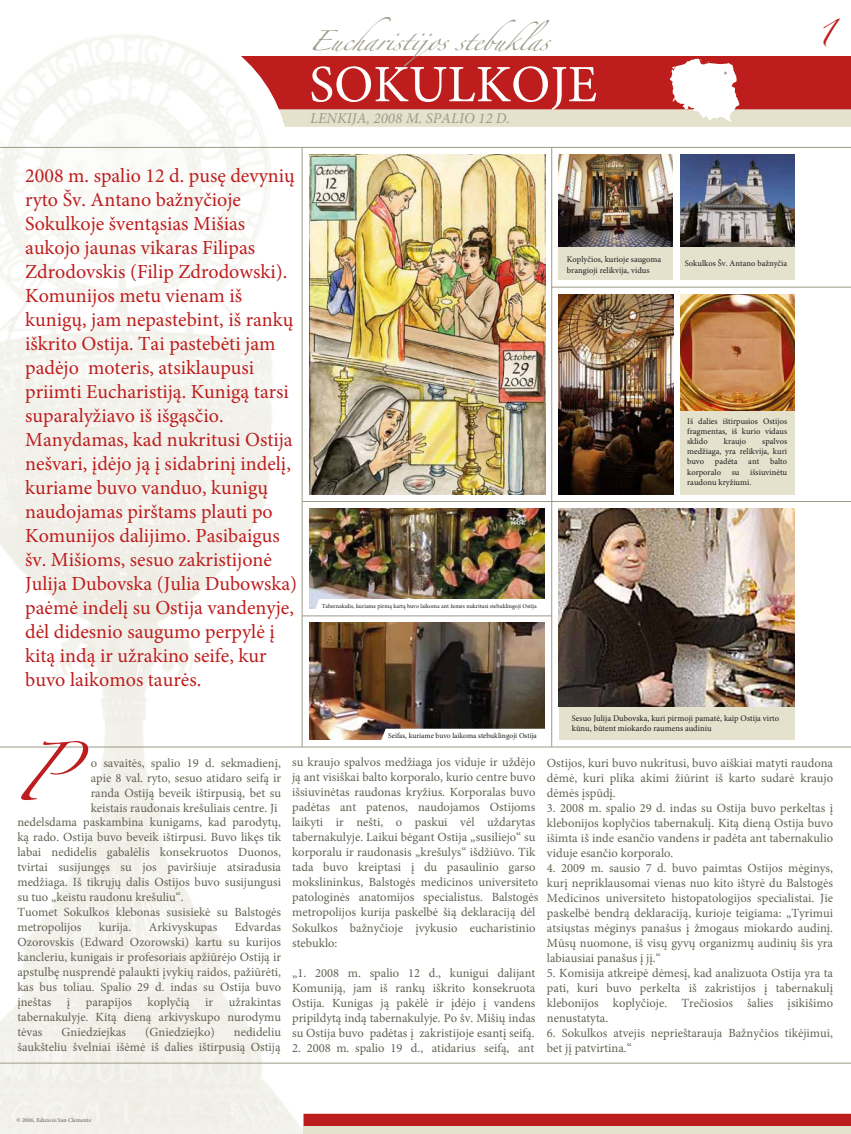
<style>
.page{position:relative;width:851px;height:1134px;background:#fff}
.page>*{position:absolute;margin:0;border:0;box-sizing:border-box;transform-origin:0 0}
.t1{font:italic 130px "Zapfino Extra LT One";color:#bd1d1d;scale:.9 1}
.t2{font:52.5px "Minion Pro";color:#fff}
.t3{font:italic 45px "Zapfino Extra LT One";color:#9d9a88}
.t4{font:24px "Zapfino";color:#bd1d1d}
.t5{font:20px/24px "Minion Pro";color:#bd1d1d}
.t6{font:italic 15px "Minion Pro";color:#9d9a88}
.t7{font:12.5px/15px "Minion Pro";color:#636152;text-align:justify}
.t8{font:8.5px/10.2px "Minion Pro";color:#1d1d1b}
.t9{font:7.5px "Minion Pro";color:#1d1d1b}
.t10{font:6px "Minion Pro";color:#1d1d1b}
.t11{font:6px "Minion Pro";color:#636152}
</style>
<div class="page">
<div style="left:221px;top:56px;width:629px;height:54px;background:#bd1d1d"></div>
<div style="left:222px;top:109px;width:628px;height:18px;background:#e4e1cd"></div>
<img style="left:0;top:35px;width:327px;height:1099px">
<div style="left:303px;top:1114px;width:547px;height:17px;background:#bd1d1d"></div>
<div style="left:303px;top:1127px;width:547px;height:7px;background:#e4e1cd"></div>
<hr style="left:0;top:747px;width:850px;height:1px;background:#9d9a88">
<hr style="left:0;top:147px;width:850px;height:1px;background:#9d9a88">
<hr style="left:0;top:1063px;width:850px;height:1px;background:#9d9a88">
<hr style="left:302px;top:147px;width:1px;height:600px;background:#9d9a88">
<hr style="left:551px;top:147px;width:1px;height:600px;background:#9d9a88">
<hr style="left:551px;top:287px;width:299px;height:1px;background:#9d9a88">
<hr style="left:302px;top:501px;width:548px;height:1px;background:#9d9a88">
<img style="left:309px;top:154px;width:236px;height:341px">
<svg style="left:669px;top:59px;width:70px;height:62px"></svg>
<img style="left:309px;top:623px;width:235px;height:117px">
<svg style="left:380px;top:729px;width:164px;height:11px"></svg>
<img style="left:558px;top:294px;width:115px;height:201px">
<img style="left:309px;top:509px;width:235px;height:100px">
<svg style="left:314px;top:599px;width:230px;height:13px"></svg>
<div style="left:680px;top:294px;width:114px;height:201px;background:#e4e1cd"></div>
<img style="left:680px;top:294px;width:114px;height:116px">
<hr style="left:302px;top:616px;width:249px;height:1px;background:#9d9a88">
<div style="left:558px;top:509px;width:236px;height:231px;background:#e4e1cd"></div>
<img style="left:558px;top:509px;width:236px;height:198px">
<div style="left:680px;top:154px;width:114px;height:126px;background:#e4e1cd"></div>
<img style="left:680px;top:154px;width:114px;height:93px">
<div style="left:558px;top:154px;width:115px;height:126px;background:#e4e1cd"></div>
<img style="left:558px;top:154px;width:115px;height:93px">
<h3 class="t3" style="left:308px;top:8px;width:257px">Eucharistijosstebuklas</h3>
<h3 class="t4" style="left:817px;top:22px;width:18px">1</h3>
<h2 class="t2" style="left:309px;top:49px;width:289px">SOKULKOJE</h2>
<p class="t6" style="left:310px;top:107px;width:201px">LENKIJA, 2008 M. SPALIO 12 D.</p>
<p class="t5" style="left:25px;top:164px;width:273px">2008 m. spalio 12 d. pusę devynių ryto Šv. Antano bažnyčioje<br>Sokulkoje šventąsias Mišias aukojo jaunas vikaras Filipas<br>Zdrodovskis (Filip Zdrodowski).<br>Komunijos metu vienam iš kunigų, jam nepastebint, iš rankų iškrito Ostija. Tai pastebėti jam padėjo moteris, atsiklaupusi priimti Eucharistiją. Kunigą tarsi suparalyžiavo iš išgąsčio.<br>Manydamas, kad nukritusi Ostija nešvari, įdėjo ją į sidabrinį indelį, kuriame buvo vanduo, kunigų naudojamas pirštams plauti po<br>Komunijos dalijimo. Pasibaigus šv. Mišioms, sesuo zakristijonė<br>Julija Dubovska (Julia Dubowska) paėmė indelį su Ostija vandenyje, dėl didesnio saugumo perpylė į kitą indą ir užrakino seife, kur buvo laikomos taurės.</p>
<p class="t10" style="left:321px;top:602px;width:216px">Tabernakulis, kuriame pirmą kartą buvo laikoma ant žemės nukritusi stebuklingoji Ostija</p>
<p class="t8" style="left:566px;top:255px;width:96px">Koplyčios, kurioje saugoma brangioji relikvija, vidus</p>
<p class="t8" style="left:684px;top:259px;width:104px">Sokulkos Šv. Antano bažnyčia</p>
<p class="t8" style="left:687px;top:416px;width:101px;text-align:justify">Iš dalies ištirpusios Ostijos fragmentas, iš kurio vidaus sklido</p>
<p class="t8" style="left:687px;top:436px;width:101px;text-align:justify;text-indent:75px">spalvos medžiaga, yra relikvija, kuri buvo</p>
<p class="t8" style="left:723px;top:436px;width:24px">kraujo</p>
<p class="t8" style="left:714px;top:457px;width:24px">padėta</p>
<p class="t8" style="left:748px;top:457px;width:12px">ant</p>
<p class="t8" style="left:769px;top:457px;width:19px">balto</p>
<p class="t8" style="left:687px;top:467px;width:35px">korporalo</p>
<p class="t8" style="left:731px;top:467px;width:9px">su</p>
<p class="t8" style="left:687px;top:467px;width:101px;text-indent:63px">išsiuvinėtu raudonu kryžiumi.</p>
<h1 class="t1" style="left:11px;top:678px;width:56px">P</h1>
<p class="t7" style="left:91px;top:756px;width:192px">o savaitės, spalio 19 d. sekmadienį, apie 8 val. ryto, sesuo atidaro seifą ir randa Ostiją beveik ištirpusią, bet su keistais raudonais krešuliais centre. Ji</p>
<p class="t7" style="left:17px;top:815px;width:265px;text-align:left">nedelsdama paskambina kunigams, kad parodytų, ką rado. Ostija buvo beveik ištirpusi. Buvo likęs tik labai nedidelis gabalėlis konsekruotos Duonos, tvirtai susijungęs su jos paviršiuje atsiradusia medžiaga. Iš tikrųjų dalis Ostijos buvo susijungusi su tuo „keistu raudonu krešuliu“.<br>Tuomet Sokulkos klebonas susisiekė su Balstogės metropolijos</p>
<p class="t7" style="left:17px;top:920px;width:265px;text-indent:217px">Edvardas Ozorovskis (Edward Ozorowski) kartu su kurijos kancleriu, kunigais ir profesoriais apžiūrėjo Ostiją ir apstulbę nusprendė palaukti įvykių raidos, pažiūrėti, kas bus toliau. Spalio 29 d. indas su Ostija buvo įneštas į parapijos koplyčią ir užrakintas tabernakulyje. Kitą dieną arkivyskupo nurodymu tėvas</p>
<p class="t7" style="left:99px;top:920px;width:34px">kurija.</p>
<p class="t7" style="left:149px;top:920px;width:70px">Arkivyskupas</p>
<p class="t7" style="left:17px;top:1025px;width:265px;text-align:right">nedideliu<br>šaukšteliu švelniai išėmė iš dalies ištirpusią Ostiją</p>
<p class="t7" style="left:62px;top:1025px;width:66px">Gniedziejkas</p>
<p class="t7" style="left:145px;top:1025px;width:71px">(Gniedziejko)</p>
<p class="t9" style="left:388px;top:731px;width:150px">Seifas, kuriame buvo laikoma stebuklingoji Ostija</p>
<p class="t7" style="left:292px;top:755px;width:247px;text-align:left">su kraujo spalvos medžiaga jos viduje ir uždėjo ją ant visiškai balto korporalo, kurio centre buvo išsiuvinėtas raudonas kryžius. Korporalas buvo padėtas ant patenos, naudojamos Ostijoms laikyti ir nešti, o paskui vėl uždarytas tabernakulyje. Laikui bėgant Ostija „susiliejo“ su korporalu ir raudonasis „krešulys“ išdžiūvo. Tik tada buvo kreiptasi į du pasaulinio garso mokslininkus, Balstogės medicinos universiteto patologinės anatomijos specialistus. Balstogės metropolijos kurija paskelbė šią deklaraciją dėl Sokulkos bažnyčioje įvykusio eucharistinio stebuklo:</p>
<p class="t7" style="left:292px;top:965px;width:245px">„1. 2008 m. spalio 12 d., kunigui dalijant Komuniją, jam iš rankų iškrito konsekruota Ostija. Kunigas ją pakėlė ir įdėjo į vandens pripildytą indą tabernakulyje. Po šv. Mišių indas su Ostija buvo padėtas į zakristijoje esantį seifą.</p>
<p class="t7" style="left:292px;top:1040px;width:243px">2. 2008 m. spalio 19 d., atidarius seifą, ant</p>
<p class="t8" style="left:572px;top:713px;width:209px">Sesuo Julija Dubovska, kuri pirmoji pamatė, kaip Ostija virto kūnu, būtent miokardo raumens audiniu</p>
<p class="t7" style="left:547px;top:755px;width:287px">Ostijos, kuri buvo nukritusi, buvo aiškiai matyti raudona dėmė, kuri plika akimi žiūrint iš karto sudarė kraujo dėmės įspūdį.</p>
<p class="t7" style="left:547px;top:800px;width:287px">3. 2008 m. spalio 29 d. indas su Ostija buvo perkeltas į klebonijos koplyčios tabernakulį. Kitą dieną Ostija buvo išimta iš inde esančio vandens ir padėta ant tabernakulio viduje esančio korporalo.</p>
<p class="t7" style="left:547px;top:860px;width:287px">4. 2009 m. sausio 7 d. buvo paimtas Ostijos mėginys, kurį nepriklausomai vienas nuo kito ištyrė du Balstogės Medicinos universiteto histopatologijos specialistai. Jie paskelbė bendrą deklaraciją, kurioje teigiama: „Tyrimui atsiųstas mėginys panašus į žmogaus miokardo audinį.<br>Mūsų nuomone, iš visų gyvų organizmų audinių šis yra labiausiai panašus į jį.“</p>
<p class="t7" style="left:547px;top:965px;width:287px">5. Komisija atkreipė dėmesį, kad analizuota Ostija yra ta pati, kuri buvo perkelta iš zakristijos į tabernakulį klebonijos koplyčioje. Trečiosios šalies įsikišimo nenustatyta.</p>
<p class="t7" style="left:547px;top:1025px;width:287px">6. Sokulkos atvejis neprieštarauja Bažnyčios tikėjimui, bet jį patvirtina.“</p>
<p class="t11" style="left:16px;top:1116px;width:76px">© 2006, Edizioni San Clemente</p>
</div>
